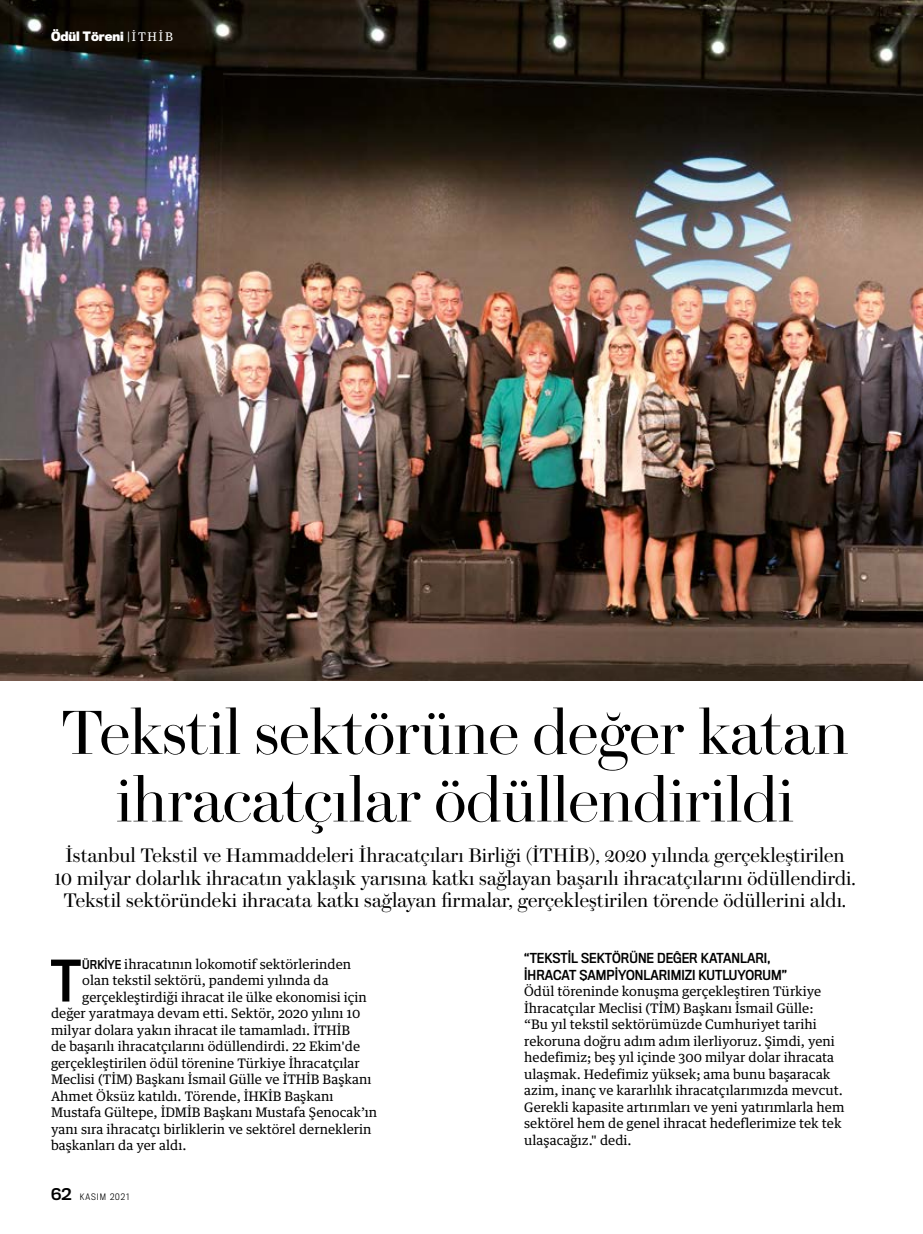
<style>
.page{position:relative;width:923px;height:1234px;background:#fff}
.page>*{position:absolute;margin:0;border:0;box-sizing:border-box;transform-origin:0 0}
.t1{font:61.95px/67.5px "Brunel Poster";color:#000;text-align:center}
.t2{font:52.95px "Titling Gothic FB Narrow Standard";color:#000}
.t3{font:19.5px/22.5px "Brunel Deck";color:#000;text-align:center}
.t4{font:13.2px/16.5px "Guardian Text Egyp";color:#000}
.t5{font:12.75px/16.5px "Titling Gothic FB Narrow Standard";color:#000}
.t6{font:700 12px "Titling Gothic FB Narrow";color:#fff}
.t7{font:300 8.25px "Titling Gothic FB Narrow";letter-spacing:.12em;color:#000}
.s1{font-family:"Guardian Text Egyp";font-weight:400}
.s2{font-family:"Titling Gothic FB Narrow Standard";font-size:11.25px}
.s3{font-family:"Titling Gothic FB Normal Standard";font-weight:400;font-size:15px}
</style>
<div class="page">
<img style="left:0;top:0;width:923px;height:680px">
<p class="t6" style="left:51px;top:28px;width:123px">Ödül Töreni <span class="s1">| İ T H İ B</span></p>
<h1 class="t1" style="left:61px;top:696px;width:789px">Tekstil sektörüne değer katan ihracatçılar ödüllendirildi</h1>
<p class="t3" style="left:54px;top:844px;width:803px">İstanbul Tekstil ve Hammaddeleri İhracatçıları Birliği (İTHİB), 2020 yılında gerçekleştirilen<br>10 milyar dolarlık ihracatın yaklaşık yarısına katkı sağlayan başarılı ihracatçılarını ödüllendirdi.<br>Tekstil sektöründeki ihracata katkı sağlayan firmalar, gerçekleştirilen törende ödüllerini aldı.</p>
<h2 class="t2" style="left:51px;top:948px;width:32px">T</h2>
<p class="t4" style="left:82px;top:953px;width:270px"><span class="s2">ÜRKIYE</span> ihracatının lokomotif sektörlerinden</p>
<p class="t4" style="left:82px;top:970px;width:248px">olan tekstil sektörü, pandemi yılında da</p>
<p class="t4" style="left:82px;top:986px;width:286px">gerçekleştirdiği ihracat ile ülke ekonomisi için</p>
<p class="t4" style="left:51px;top:1003px;width:311px">değer yaratmaya devam etti. Sektör, 2020 yılını 10</p>
<p class="t4" style="left:51px;top:1019px;width:301px">milyar dolara yakın ihracat ile tamamladı. İTHİB</p>
<p class="t4" style="left:51px;top:1036px;width:311px">de başarılı ihracatçılarını ödüllendirdi. 22 Ekim'de</p>
<p class="t4" style="left:51px;top:1052px;width:310px">gerçekleştirilen ödül törenine Türkiye İhracatçılar</p>
<p class="t4" style="left:51px;top:1069px;width:322px">Meclisi (TİM) Başkanı İsmail Gülle ve İTHİB Başkanı</p>
<p class="t4" style="left:51px;top:1085px;width:284px">Ahmet Öksüz katıldı. Törende, İHKİB Başkanı</p>
<p class="t4" style="left:51px;top:1102px;width:328px">Mustafa Gültepe, İDMİB Başkanı Mustafa Şenocak’ın</p>
<p class="t4" style="left:51px;top:1118px;width:322px">yanı sıra ihracatçı birliklerin ve sektörel derneklerin</p>
<p class="t4" style="left:51px;top:1135px;width:137px">başkanları da yer aldı.</p>
<p class="t7" style="left:51px;top:1191px;width:80px"><span class="s3">62</span> KASIM 2021</p>
<p class="t5" style="left:524px;top:949px;width:264px">“TEKSTİL SEKTÖRÜNE DEĞER KATANLARI,<br>İHRACAT ŞAMPİYONLARIMIZI KUTLUYORUM”</p>
<p class="t4" style="left:524px;top:981px;width:322px">Ödül töreninde konuşma gerçekleştiren Türkiye İhracatçılar Meclisi (TİM) Başkanı İsmail Gülle:<br>“Bu yıl tekstil sektörümüzde Cumhuriyet tarihi rekoruna doğru adım adım ilerliyoruz. Şimdi, yeni hedefimiz; beş yıl içinde 300 milyar dolar ihracata ulaşmak. Hedefimiz yüksek; ama bunu başaracak azim, inanç ve kararlılık ihracatçılarımızda mevcut.<br>Gerekli kapasite artırımları ve yeni yatırımlarla hem sektörel hem de genel ihracat hedeflerimize tek tek ulaşacağız." dedi.</p>
</div>
